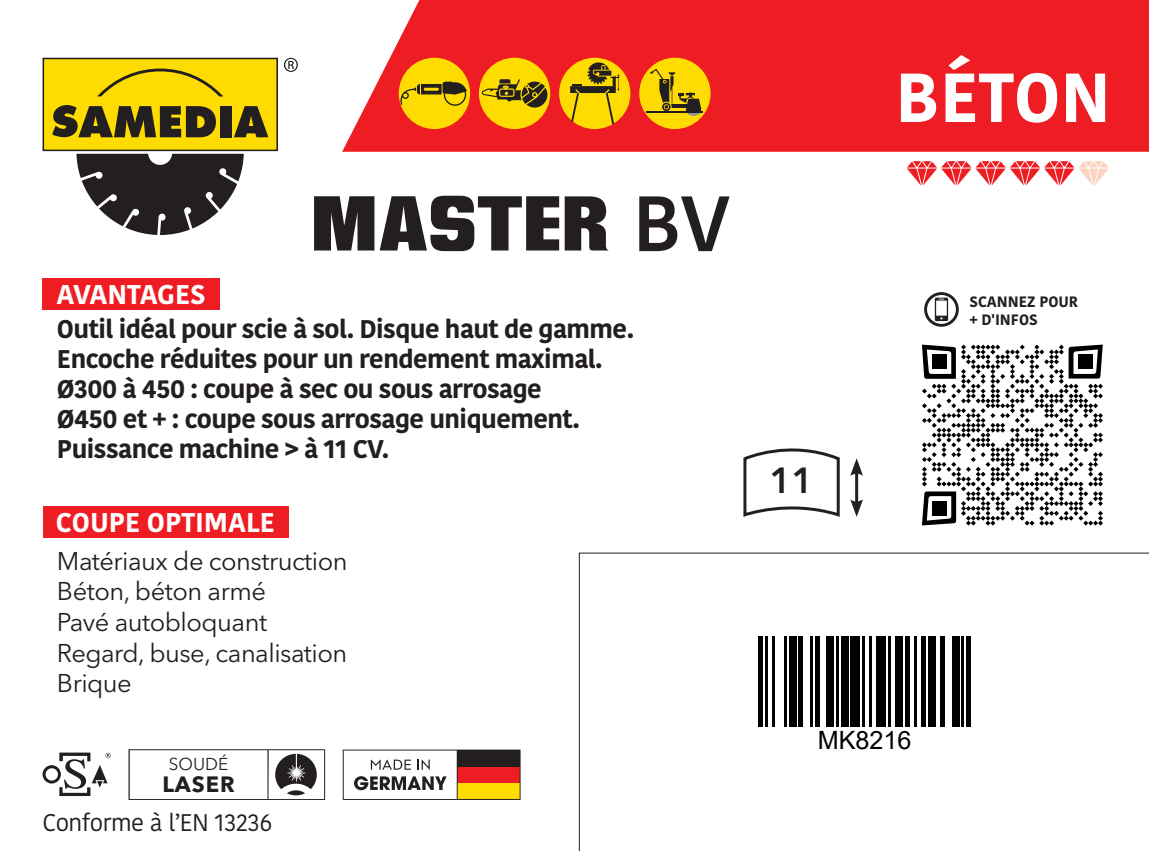
<style>
.page{position:relative;width:1149px;height:851px;background:#fff}
.page>*{position:absolute;margin:0;border:0;box-sizing:border-box;transform-origin:0 0}
.t1{font:500 78px "Kohinoor";color:#231f20}
.t2{font:700 69px "Kohinoor";color:#fff}
.t3{font:600 36px "Avenir Next LT Pro";color:#231f20}
.t4{font:700 27px "Kohinoor";color:#fff}
.TEXTE_STANDARD{font:700 25.5px "Kohinoor";letter-spacing:-.02em;color:#231f20}
.TEXTE_STANDARD-2{font:25.5px "Avenir Next LT Pro";letter-spacing:-.02em;color:#231f20}
.t5{font:25.2px "Arial";color:#000}
.TEXTE_STANDARD-3{font:24px "Kohinoor";letter-spacing:-.02em;color:#231f20}
.t6{font:700 21.9px "Avenir Next LT Pro";letter-spacing:.045em;color:#231f20}
.t7{font:17.1px "Avenir Next LT Pro";color:#231f20}
.t8{font:700 15px/18px "Kohinoor";color:#231f20}
</style>
<div class="page">
<svg style="left:578px;top:552px;width:570px;height:298px"></svg>
<svg style="left:743px;top:448px;width:97px;height:69px"></svg>
<hr style="left:854px;top:471px;width:3px;height:33px;background:#231f20">
<svg style="left:850px;top:458px;width:12px;height:18px"></svg>
<svg style="left:850px;top:499px;width:12px;height:18px"></svg>
<div style="left:43px;top:278px;width:176px;height:31px;background:#ee1d23"></div>
<div style="left:43px;top:506px;width:245px;height:31px;background:#ee1d23"></div>
<svg style="left:314px;top:196px;width:294px;height:55px"></svg>
<svg style="left:925px;top:293px;width:32px;height:32px"></svg>
<div style="left:923px;top:292px;width:35px;height:35px;border:3px solid #231f20;border-radius:50%"></div>
<svg style="left:934px;top:297px;width:13px;height:24px"></svg>
<div style="left:935px;top:300px;width:11px;height:15px;background:#fff"></div>
<svg style="left:936px;top:298px;width:9px;height:2px"></svg>
<svg style="left:937px;top:317px;width:8px;height:2px"></svg>
<svg style="left:758px;top:636px;width:212px;height:118px"></svg>
<hr style="left:758px;top:636px;width:4px;height:90px;background:#000">
<hr style="left:765px;top:636px;width:2px;height:90px;background:#000">
<hr style="left:772px;top:636px;width:2px;height:90px;background:#000">
<hr style="left:784px;top:636px;width:2px;height:90px;background:#000">
<div style="left:788px;top:636px;width:7px;height:90px;background:#000"></div>
<div style="left:798px;top:636px;width:5px;height:90px;background:#000"></div>
<hr style="left:810px;top:636px;width:2px;height:90px;background:#000">
<div style="left:814px;top:636px;width:5px;height:90px;background:#000"></div>
<div style="left:826px;top:636px;width:7px;height:90px;background:#000"></div>
<hr style="left:836px;top:636px;width:2px;height:90px;background:#000">
<div style="left:840px;top:636px;width:7px;height:90px;background:#000"></div>
<div style="left:850px;top:636px;width:9px;height:90px;background:#000"></div>
<hr style="left:862px;top:636px;width:2px;height:90px;background:#000">
<hr style="left:869px;top:636px;width:2px;height:90px;background:#000">
<div style="left:876px;top:636px;width:9px;height:90px;background:#000"></div>
<hr style="left:888px;top:636px;width:2px;height:90px;background:#000">
<div style="left:895px;top:636px;width:7px;height:90px;background:#000"></div>
<div style="left:904px;top:636px;width:5px;height:90px;background:#000"></div>
<hr style="left:914px;top:636px;width:2px;height:90px;background:#000">
<hr style="left:921px;top:636px;width:4px;height:90px;background:#000">
<div style="left:928px;top:636px;width:7px;height:90px;background:#000"></div>
<hr style="left:940px;top:636px;width:4px;height:90px;background:#000">
<div style="left:951px;top:636px;width:7px;height:90px;background:#000"></div>
<hr style="left:961px;top:636px;width:2px;height:90px;background:#000">
<div style="left:965px;top:636px;width:5px;height:90px;background:#000"></div>
<svg style="left:907px;top:161px;width:201px;height:25px"></svg>
<svg style="left:43px;top:752px;width:68px;height:44px"></svg>
<svg style="left:128px;top:749px;width:197px;height:50px"></svg>
<svg style="left:342px;top:749px;width:178px;height:50px"></svg>
<svg style="left:922px;top:344px;width:180px;height:181px"></svg>
<div style="left:931px;top:354px;width:15px;height:15px;background:#000"></div>
<div style="left:1077px;top:354px;width:15px;height:15px;background:#000"></div>
<div style="left:931px;top:501px;width:15px;height:14px;background:#000"></div>
<svg style="left:342px;top:0;width:806px;height:152px;background:#ef2b30"></svg>
<svg style="left:284px;top:58px;width:14px;height:14px"></svg>
<svg style="left:43px;top:58px;width:235px;height:177px"></svg>
<div style="left:398px;top:58px;width:72px;height:71px;background:#ffdc01;border-radius:50%"></div>
<svg style="left:399px;top:82px;width:68px;height:24px"></svg>
<div style="left:479px;top:58px;width:71px;height:71px;background:#ffdc01;border-radius:50%"></div>
<div style="left:521px;top:82px;width:26px;height:25px;background:#231f20;border-radius:50%"></div>
<svg style="left:481px;top:79px;width:65px;height:26px"></svg>
<div style="left:559px;top:58px;width:71px;height:71px;background:#ffdc01;border-radius:50%"></div>
<svg style="left:570px;top:62px;width:49px;height:63px"></svg>
<div style="left:639px;top:58px;width:71px;height:71px;background:#ffdc01;border-radius:50%"></div>
<svg style="left:650px;top:69px;width:51px;height:47px"></svg>
<hr style="left:646px;top:111px;width:56px;height:2px;background:#231f20">
<p class="t4" style="left:56px;top:276px;width:151px">AVANTAGES</p>
<p class="t1" style="left:632px;top:174px;width:99px">BV</p>
<p class="TEXTE_STANDARD" style="left:57px;top:312px;width:578px">Outil idéal pour scie à sol. Disque haut de gamme.</p>
<p class="TEXTE_STANDARD" style="left:57px;top:342px;width:547px">Encoche réduites pour un rendement maximal.</p>
<p class="TEXTE_STANDARD" style="left:57px;top:372px;width:486px">Ø300 à 450 : coupe à sec ou sous arrosage</p>
<p class="TEXTE_STANDARD" style="left:57px;top:402px;width:524px">Ø450 et + : coupe sous arrosage uniquement.</p>
<p class="TEXTE_STANDARD" style="left:57px;top:432px;width:333px">Puissance machine &gt; à 11 CV.</p>
<p class="t4" style="left:56px;top:505px;width:221px">COUPE OPTIMALE</p>
<p class="TEXTE_STANDARD-2" style="left:57px;top:545px;width:292px">Matériaux de construction</p>
<p class="TEXTE_STANDARD-2" style="left:57px;top:576px;width:210px">Béton, béton armé</p>
<p class="TEXTE_STANDARD-2" style="left:57px;top:606px;width:211px">Pavé autobloquant</p>
<p class="TEXTE_STANDARD-2" style="left:57px;top:637px;width:292px">Regard, buse, canalisation</p>
<p class="TEXTE_STANDARD-2" style="left:57px;top:668px;width:76px">Brique</p>
<p class="t7" style="left:169px;top:753px;width:61px">SOUDÉ</p>
<p class="t6" style="left:162px;top:770px;width:74px">LASER</p>
<p class="TEXTE_STANDARD-3" style="left:43px;top:806px;width:231px">Conforme à l’EN 13236</p>
<p class="t3" style="left:769px;top:458px;width:45px">11</p>
<h2 class="t2" style="left:895px;top:53px;width:217px">BÉTON</h2>
<p class="t8" style="left:969px;top:293px;width:110px">SCANNEZ POUR + D'INFOS</p>
<p class="t5" style="left:817px;top:722px;width:95px">MK8216</p>
</div>
